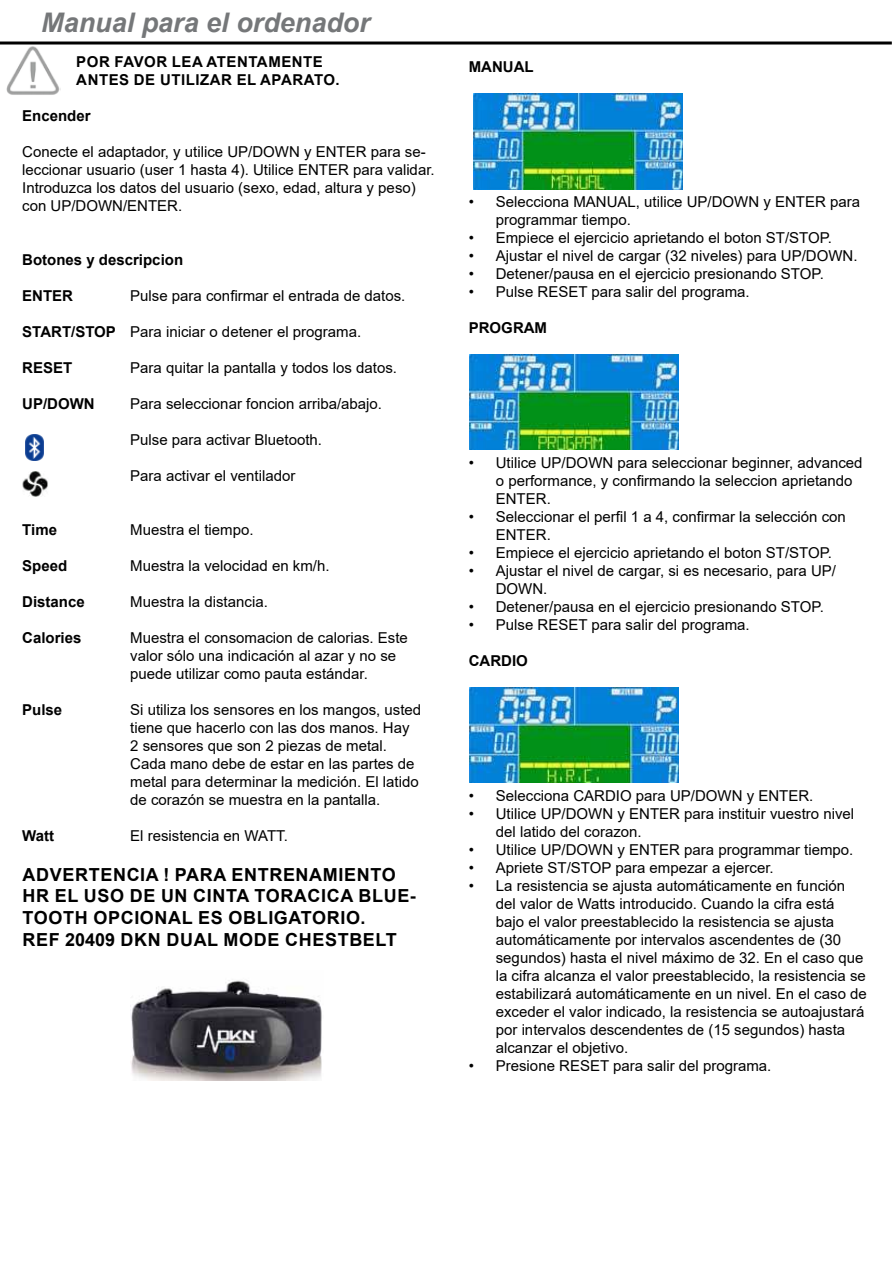
<style>
.page{position:relative;width:893px;height:1263px;background:#fff}
.page>*{position:absolute;margin:0;border:0;box-sizing:border-box;transform-origin:0 0}
.t1{font:italic 700 27px "Arial";color:#757779}
.t2{font:700 18px/21.6px "Arial";letter-spacing:.035em;color:#000}
.t3{font:15px/18px "Arial";color:#000}
.t4{font:700 15px "Arial";color:#000}
.t5{font:700 15px/18px "Arial";letter-spacing:.035em;color:#000}
.s1{font-weight:700}
</style>
<div class="page">
<svg style="left:0;top:42px;width:892px;height:3px;background:#292929"></svg>
<img style="left:473px;top:94px;width:210px;height:95px">
<img style="left:469px;top:354px;width:210px;height:96px">
<img style="left:469px;top:687px;width:210px;height:95px">
<img style="left:6px;top:42px;width:54px;height:53px">
<img style="left:131px;top:980px;width:191px;height:101px">
<img style="left:26px;top:434px;width:17px;height:27px">
<img style="left:22px;top:471px;width:26px;height:26px">
<h1 class="t1" style="left:41px;top:13px;width:330px">Manual para el ordenador</h1>
<p class="t5" style="left:76px;top:54px;width:265px">POR FAVOR LEA ATENTAMENTE<br>ANTES DE UTILIZAR EL APARATO.</p>
<p class="t4" style="left:22px;top:110px;width:70px">Encender</p>
<p class="t3" style="left:22px;top:143px;width:414px">Conecte el adaptador, y utilice UP/DOWN y ENTER para se&shy;leccionar usuario (user 1 hasta 4). Utilice ENTER para validar.<br>Introduzca los datos del usuario (sexo, edad, altura y peso) con UP/DOWN/ENTER.</p>
<p class="t4" style="left:22px;top:254px;width:162px">Botones y descripcion</p>
<p class="t4" style="left:22px;top:290px;width:52px">ENTER</p>
<p class="t3" style="left:130px;top:287px;width:277px">Pulse para confirmar el entrada de datos.</p>
<p class="t3" style="left:22px;top:324px;width:340px"><span class="s1">START/STOP</span> Para iniciar o detener el programa.</p>
<p class="t4" style="left:22px;top:362px;width:52px">RESET</p>
<p class="t3" style="left:130px;top:360px;width:268px">Para quitar la pantalla y todos los datos.</p>
<p class="t4" style="left:22px;top:398px;width:74px">UP/DOWN</p>
<p class="t3" style="left:130px;top:396px;width:253px">Para seleccionar foncion arriba/abajo.</p>
<p class="t3" style="left:130px;top:432px;width:193px">Pulse para activar Bluetooth.</p>
<p class="t3" style="left:130px;top:468px;width:167px">Para activar el ventilador</p>
<p class="t4" style="left:22px;top:524px;width:36px">Time</p>
<p class="t3" style="left:130px;top:522px;width:125px">Muestra el tiempo.</p>
<p class="t4" style="left:22px;top:560px;width:47px">Speed</p>
<p class="t3" style="left:130px;top:558px;width:201px">Muestra la velocidad en km/h.</p>
<p class="t4" style="left:22px;top:596px;width:64px">Distance</p>
<p class="t3" style="left:130px;top:594px;width:139px">Muestra la distancia.</p>
<p class="t4" style="left:22px;top:632px;width:61px">Calories</p>
<p class="t3" style="left:130px;top:630px;width:279px">Muestra el consomacion de calorias. Este valor sólo una indicación al azar y no se puede utilizar como pauta estándar.</p>
<p class="t4" style="left:22px;top:704px;width:42px">Pulse</p>
<p class="t3" style="left:130px;top:702px;width:292px">Si utiliza los sensores en los mangos, usted tiene que hacerlo con las dos manos. Hay 2 sensores que son 2 piezas de metal.<br>Cada mano debe de estar en las partes de metal para determinar la medición. El latido de corazón se muestra en la pantalla.</p>
<p class="t4" style="left:22px;top:830px;width:33px">Watt</p>
<p class="t3" style="left:130px;top:828px;width:159px">El resistencia en WATT.</p>
<p class="t2" style="left:23px;top:865px;width:395px">ADVERTENCIA ! PARA ENTRENAMIENTO HR EL USO DE UN CINTA TORACICA BLUE-TOOTH OPCIONAL ES OBLIGATORIO.<br>REF 20409 DKN DUAL MODE CHESTBELT</p>
<p class="t4" style="left:469px;top:61px;width:66px">MANUAL</p>
<p class="t3" style="left:496px;top:193px;width:366px;text-indent:-27px">• Selecciona MANUAL, utilice UP/DOWN y ENTER para programmar tiempo.</p>
<p class="t3" style="left:469px;top:229px;width:365px">• Empiece el ejercicio aprietando el boton ST/STOP.</p>
<p class="t3" style="left:469px;top:247px;width:390px">• Ajustar el nivel de cargar (32 niveles) para UP/DOWN.</p>
<p class="t3" style="left:469px;top:265px;width:356px">• Detener/pausa en el ejercicio presionando STOP.</p>
<p class="t3" style="left:469px;top:283px;width:282px">• Pulse RESET para salir del programa.</p>
<p class="t4" style="left:469px;top:322px;width:80px">PROGRAM</p>
<p class="t3" style="left:496px;top:453px;width:368px;text-indent:-27px">• Utilice UP/DOWN para seleccionar beginner, advanced o performance, y confirmando la seleccion aprietando<br>ENTER.</p>
<p class="t3" style="left:496px;top:507px;width:352px;text-indent:-27px">• Seleccionar el perfil 1 a 4, confirmar la selección con<br>ENTER.</p>
<p class="t3" style="left:469px;top:543px;width:365px">• Empiece el ejercicio aprietando el boton ST/STOP.</p>
<p class="t3" style="left:496px;top:561px;width:342px;text-indent:-27px">• Ajustar el nivel de cargar, si es necesario, para UP/<br>DOWN.</p>
<p class="t3" style="left:469px;top:597px;width:356px">• Detener/pausa en el ejercicio presionando STOP.</p>
<p class="t3" style="left:469px;top:615px;width:282px">• Pulse RESET para salir del programa.</p>
<p class="t4" style="left:469px;top:655px;width:61px">CARDIO</p>
<p class="t3" style="left:469px;top:786px;width:346px">• Selecciona CARDIO para UP/DOWN y ENTER.</p>
<p class="t3" style="left:496px;top:804px;width:360px;text-indent:-27px">• Utilice UP/DOWN y ENTER para instituir vuestro nivel del latido del corazon.</p>
<p class="t3" style="left:469px;top:840px;width:386px">• Utilice UP/DOWN y ENTER para programmar tiempo.</p>
<p class="t3" style="left:469px;top:858px;width:306px">• Apriete ST/STOP para empezar a ejercer.</p>
<p class="t3" style="left:496px;top:876px;width:373px;text-indent:-27px">• La resistencia se ajusta automáticamente en función del valor de Watts introducido. Cuando la cifra está<br>bajo el valor preestablecido la resistencia se ajusta automáticamente por intervalos ascendentes de (30 segundos) hasta el nivel máximo de 32. En el caso que la cifra alcanza el valor preestablecido, la resistencia se estabilizará automáticamente en un nivel. En el caso de exceder el valor indicado, la resistencia se autoajustará por intervalos descendentes de (15 segundos) hasta alcanzar el objetivo.</p>
<p class="t3" style="left:469px;top:1056px;width:304px">• Presione RESET para salir del programa.</p>
</div>
